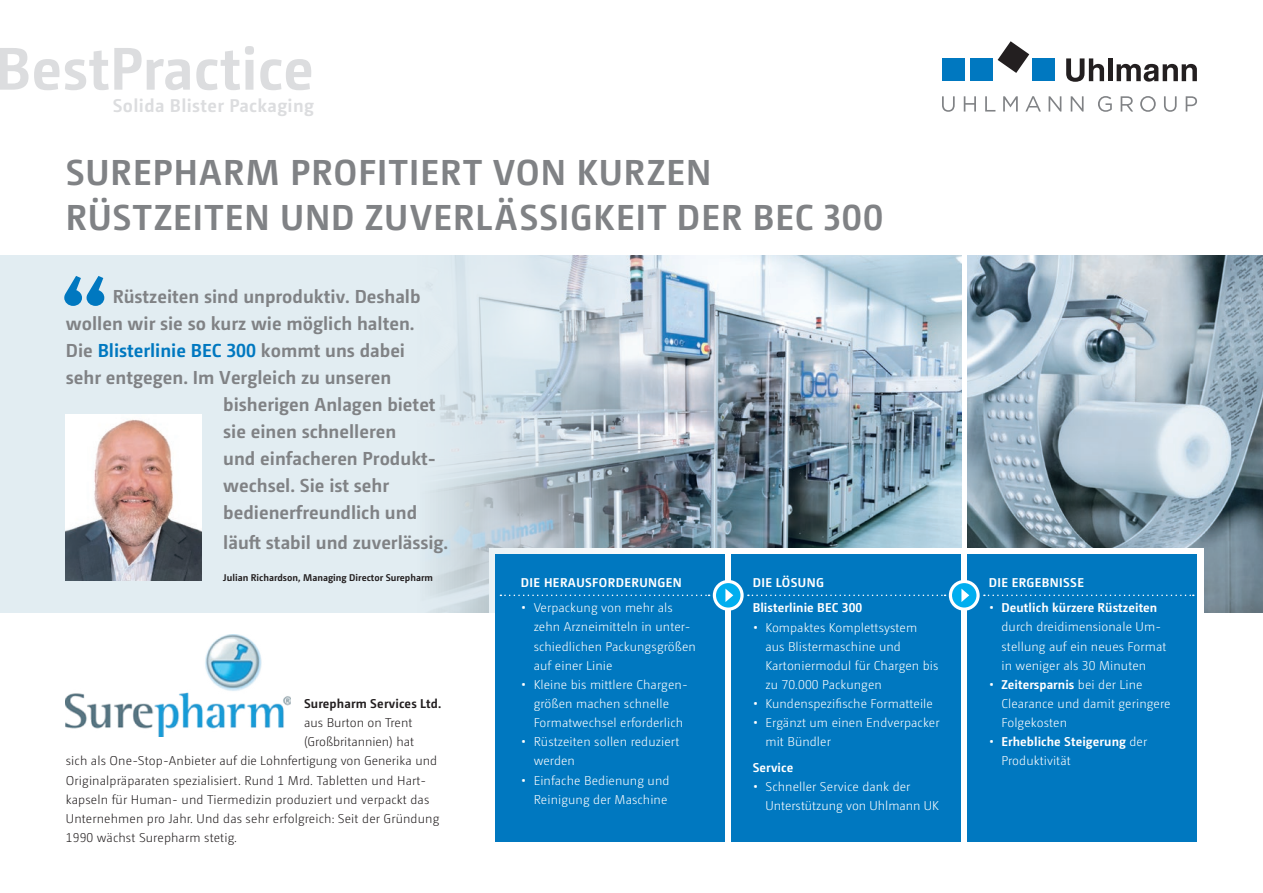
<style>
.page{position:relative;width:1263px;height:893px;background:#fff}
.page>*{position:absolute;margin:0;border:0;box-sizing:border-box;transform-origin:0 0}
.t1{font:112.5px "Charlotte Bold Plain";color:#0078c0}
.t2{font:700 60px "Camingo Dos Pro";color:#dcdddf}
.t3{font:700 36px/44.7px "Camingo Dos Pro";letter-spacing:.03em;color:#808285}
.t4{font:700 18.75px "Camingo Dos Pro";color:#808285}
.t5{font:700 18.75px "Camingo Dos Pro";color:#0078c0}
.t6{font:700 18.45px "Camingo Dos Pro";letter-spacing:.02em;color:#dcdddf}
.t7{font:300 12.75px/19.2px "Camingo Dos Pro";letter-spacing:.005em;color:#fff}
.t8{font:300 12.75px "Camingo Dos Pro";letter-spacing:.01em;color:#231f20}
.t9{font:700 12.75px/19.2px "Camingo Dos Pro";letter-spacing:.005em;color:#fff}
.t10{font:700 12.75px "Camingo Dos Pro";letter-spacing:.03em;color:#fff}
.t11{font:700 12.75px "Camingo Dos Pro";letter-spacing:.01em;color:#231f20}
.t12{font:700 9.75px "Camingo Dos Pro";color:#231f20}
.s1{color:#808285}
.s2{font-weight:700}
.s3{font-weight:300}
</style>
<div class="page">
<img style="left:681px;top:255px;width:280px;height:293px">
<img style="left:967px;top:255px;width:296px;height:357px">
<div style="left:489px;top:549px;width:714px;height:274px;background:#fff"></div>
<svg style="left:0;top:255px;width:681px;height:357px;fill:#e2edf2"></svg>
<div style="left:495px;top:555px;width:230px;height:287px;background:#0078c0"></div>
<div style="left:967px;top:555px;width:230px;height:287px;background:#0078c0"></div>
<div style="left:731px;top:555px;width:230px;height:287px;background:#0078c0"></div>
<svg style="left:500px;top:595px;width:209px;height:1px"></svg>
<svg style="left:748px;top:595px;width:197px;height:1px"></svg>
<svg style="left:984px;top:595px;width:210px;height:1px"></svg>
<img style="left:65px;top:635px;width:225px;height:101px">
<img style="left:66px;top:415px;width:136px;height:165px">
<svg style="left:714px;top:581px;width:28px;height:28px"></svg>
<div style="left:713px;top:580px;width:31px;height:31px;border:3px solid #fff;border-radius:50%"></div>
<svg style="left:950px;top:581px;width:28px;height:28px"></svg>
<div style="left:949px;top:580px;width:31px;height:31px;border:3px solid #fff;border-radius:50%"></div>
<svg style="left:725px;top:589px;width:8px;height:13px"></svg>
<svg style="left:961px;top:589px;width:8px;height:13px"></svg>
<svg style="left:998px;top:41px;width:31px;height:32px"></svg>
<div style="left:942px;top:58px;width:23px;height:23px;background:#0078c0"></div>
<div style="left:970px;top:58px;width:23px;height:23px;background:#0078c0"></div>
<div style="left:1032px;top:58px;width:23px;height:23px;background:#0078c0"></div>
<svg style="left:1066px;top:58px;width:38px;height:24px"></svg>
<hr style="left:1108px;top:58px;width:4px;height:23px;background:#231f20">
<svg style="left:1116px;top:64px;width:81px;height:18px"></svg>
<svg style="left:942px;top:96px;width:255px;height:16px"></svg>
<h2 class="t2" style="left:-5px;top:32px;width:320px">BestPractice</h2>
<h3 class="t6" style="left:113px;top:94px;width:203px">Solida Blister Packaging</h3>
<h3 class="t3" style="left:66px;top:150px;width:819px">SUREPHARM PROFITIERT VON KURZEN<br>RÜSTZEITEN UND ZUVERLÄSSIGKEIT DER BEC 300</h3>
<h1 class="t1" style="left:57px;top:250px;width:55px">“</h1>
<h3 class="t4" style="left:113px;top:285px;width:309px">Rüstzeiten sind unproduktiv. Deshalb</h3>
<h3 class="t4" style="left:66px;top:312px;width:350px">wollen wir sie so kurz wie möglich halten.</h3>
<h3 class="t5" style="left:66px;top:339px;width:341px"><span class="s1">Die</span> Blisterlinie BEC 300 <span class="s1">kommt uns dabei</span></h3>
<h3 class="t4" style="left:66px;top:366px;width:327px">sehr entgegen. Im Vergleich zu unseren</h3>
<h3 class="t4" style="left:223px;top:393px;width:214px">bisherigen Anlagen bietet</h3>
<h3 class="t4" style="left:223px;top:420px;width:174px">sie einen schnelleren</h3>
<h3 class="t4" style="left:223px;top:447px;width:214px">und einfacheren Produkt-</h3>
<h3 class="t4" style="left:223px;top:474px;width:167px">wechsel. Sie ist sehr</h3>
<h3 class="t4" style="left:223px;top:501px;width:195px">bedienerfreundlich und</h3>
<h3 class="t4" style="left:223px;top:531px;width:227px">läuft stabil und zuverlässig.</h3>
<p class="t12" style="left:223px;top:572px;width:211px">Julian Richardson, Managing Director Surepharm</p>
<p class="t11" style="left:304px;top:696px;width:139px">Surepharm Services Ltd.</p>
<p class="t8" style="left:304px;top:715px;width:110px">aus Burton on Trent</p>
<p class="t8" style="left:304px;top:735px;width:112px">(Großbritannien) hat</p>
<p class="t8" style="left:66px;top:754px;width:373px">sich als One-Stop-Anbieter auf die Lohnfertigung von Generika und</p>
<p class="t8" style="left:66px;top:773px;width:362px">Originalpräparaten spezialisiert. Rund 1 Mrd. Tabletten und Hart-</p>
<p class="t8" style="left:66px;top:792px;width:365px">kapseln für Human- und Tiermedizin produziert und verpackt das</p>
<p class="t8" style="left:66px;top:811px;width:375px">Unternehmen pro Jahr. Und das sehr erfolgreich: Seit der Gründung</p>
<p class="t8" style="left:66px;top:830px;width:173px">1990 wächst Surepharm stetig.</p>
<p class="t10" style="left:521px;top:575px;width:162px">DIE HERAUSFORDERUNGEN</p>
<p class="t7" style="left:534px;top:598px;width:164px;text-indent:-13px"><span class="s2">•</span> Verpackung von mehr als zehn Arzneimitteln in unter&shy;schiedlichen Packungsgrößen auf einer Linie</p>
<p class="t7" style="left:534px;top:675px;width:156px;text-indent:-13px"><span class="s2">•</span> Kleine bis mittlere Chargen&shy;größen machen schnelle<br>Formatwechsel erforderlich</p>
<p class="t7" style="left:534px;top:732px;width:147px;text-indent:-13px"><span class="s2">•</span> Rüstzeiten sollen reduziert werden</p>
<p class="t7" style="left:521px;top:771px;width:150px;text-align:right"><span class="s2">•</span> Einfache Bedienung und<br>Reinigung der Maschine</p>
<p class="t9" style="left:753px;top:569px;width:111px;line-height:25.5px">DIE LÖSUNG<br>Blisterlinie BEC 300</p>
<p class="t7" style="left:765px;top:617px;width:175px;text-indent:-13px"><span class="s2">•</span> Kompaktes Komplettsystem aus Blistermaschine und<br>Kartoniermodul für Chargen bis zu 70.000 Packungen</p>
<p class="t7" style="left:753px;top:694px;width:182px"><span class="s2">•</span> Kundenspezifische Formatteile</p>
<p class="t7" style="left:765px;top:713px;width:176px;text-indent:-13px"><span class="s2">•</span> Ergänzt um einen Endverpacker mit Bündler</p>
<p class="t9" style="left:753px;top:758px;width:42px">Service</p>
<p class="t7" style="left:765px;top:777px;width:175px;text-indent:-13px"><span class="s2">•</span> Schneller Service dank der<br>Unterstützung von Uhlmann UK</p>
<p class="t10" style="left:989px;top:575px;width:97px">DIE ERGEBNISSE</p>
<p class="t9" style="left:989px;top:598px;width:170px">• Deutlich kürzere Rüstzeiten</p>
<p class="t7" style="left:1001px;top:617px;width:166px">durch dreidimensionale Um&shy;stellung auf ein neues Format in weniger als 30 Minuten</p>
<p class="t7" style="left:1001px;top:675px;width:171px;text-indent:-13px"><span class="s2">• Zeitersparnis</span> bei der Line<br>Clearance und damit geringere<br>Folgekosten</p>
<p class="t9" style="left:1001px;top:732px;width:147px;text-indent:-13px">• Erhebliche Steigerung <span class="s3">der<br>Produktivität</span></p>
</div>
